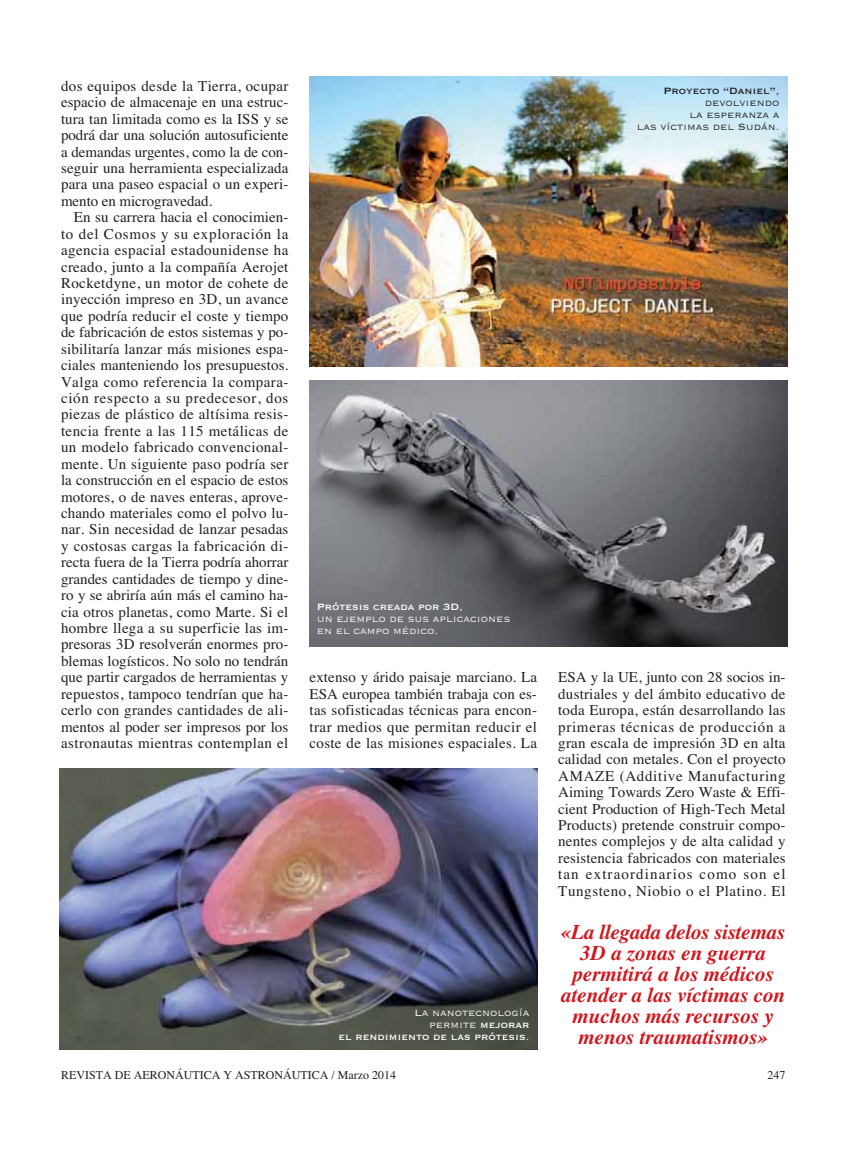
<style>
.page{position:relative;width:851px;height:1152px;background:#fff}
.page>*{position:absolute;margin:0;border:0;box-sizing:border-box;transform-origin:0 0}
.t1{font:italic 700 21px/21px "Times";color:#ce171e;text-align:center}
.t2{font:15px/16.5px "Times";letter-spacing:.01em;color:#231f20;text-align:justify}
.t3{font:15px "Times";letter-spacing:.03em;color:#231f20}
.t4{font:15px "Times";letter-spacing:.045em;color:#231f20}
.t5{font:300 12px/12px "Copperplate";color:#fff}
.t6{font:300 12px/12px "Copperplate";color:#231f20;text-align:right}
.t7{font:12px/12px "Copperplate";color:#fff;text-align:right}
.t8{font:12px "Times";color:#231f20}
.s1{font-weight:400}
.s2{font-weight:300}
</style>
<div class="page">
<img style="left:60px;top:769px;width:477px;height:281px">
<img style="left:309px;top:76px;width:478px;height:291px">
<img style="left:309px;top:380px;width:478px;height:266px">
<p class="t2" style="left:61px;top:79px;width:229px">dos equipos desde la Tierra, ocupar</p>
<p class="t2" style="left:61px;top:95px;width:229px">espacio de almacenaje en una estruc-</p>
<p class="t2" style="left:61px;top:112px;width:229px">tura tan limitada como es la ISS y se</p>
<p class="t2" style="left:61px;top:128px;width:229px">podrá dar una solución autosuficiente</p>
<p class="t2" style="left:61px;top:145px;width:229px">a demandas urgentes, como la de con-</p>
<p class="t2" style="left:61px;top:161px;width:229px">seguir una herramienta especializada</p>
<p class="t2" style="left:61px;top:178px;width:229px">para una paseo espacial o un experi-</p>
<p class="t2" style="left:61px;top:194px;width:153px">mento en microgravedad.</p>
<p class="t2" style="left:74px;top:210px;width:216px">En su carrera hacia el conocimien-</p>
<p class="t4" style="left:61px;top:228px;width:229px">to del Cosmos y su exploración la</p>
<p class="t3" style="left:61px;top:245px;width:229px">agencia espacial estadounidense ha</p>
<p class="t2" style="left:61px;top:260px;width:229px">creado, junto a la compañía Aerojet</p>
<p class="t2" style="left:61px;top:276px;width:229px">Rocketdyne, un motor de cohete de</p>
<p class="t2" style="left:61px;top:293px;width:229px">inyección impreso en 3D, un avance</p>
<p class="t2" style="left:61px;top:309px;width:229px">que podría reducir el coste y tiempo</p>
<p class="t2" style="left:61px;top:325px;width:229px">de fabricación de estos sistemas y po-</p>
<p class="t2" style="left:61px;top:342px;width:229px">sibilitaría lanzar más misiones espa-</p>
<p class="t2" style="left:61px;top:358px;width:229px">ciales manteniendo los presupuestos.</p>
<p class="t3" style="left:61px;top:376px;width:229px">Valga como referencia la compara-</p>
<p class="t4" style="left:61px;top:393px;width:229px">ción respecto a su predecesor, dos</p>
<p class="t2" style="left:61px;top:408px;width:229px">piezas de plástico de altísima resis-</p>
<p class="t2" style="left:61px;top:424px;width:229px">tencia frente a las 115 metálicas de</p>
<p class="t2" style="left:61px;top:440px;width:229px">un modelo fabricado convencional-</p>
<p class="t2" style="left:61px;top:457px;width:229px">mente. Un siguiente paso podría ser</p>
<p class="t2" style="left:61px;top:473px;width:229px">la construcción en el espacio de estos</p>
<p class="t2" style="left:61px;top:490px;width:229px">motores, o de naves enteras, aprove-</p>
<p class="t2" style="left:61px;top:506px;width:229px">chando materiales como el polvo lu-</p>
<p class="t2" style="left:61px;top:523px;width:229px">nar. Sin necesidad de lanzar pesadas</p>
<p class="t3" style="left:61px;top:540px;width:229px">y costosas cargas la fabricación di-</p>
<p class="t2" style="left:61px;top:555px;width:229px">recta fuera de la Tierra podría ahorrar</p>
<p class="t2" style="left:61px;top:572px;width:229px">grandes cantidades de tiempo y dine-</p>
<p class="t2" style="left:61px;top:588px;width:229px">ro y se abriría aún más el camino ha-</p>
<p class="t2" style="left:61px;top:605px;width:229px">cia otros planetas, como Marte. Si el</p>
<p class="t2" style="left:61px;top:621px;width:229px">hombre llega a su superficie las im-</p>
<p class="t2" style="left:61px;top:638px;width:229px">presoras 3D resolverán enormes pro-</p>
<p class="t2" style="left:61px;top:654px;width:229px">blemas logísticos. No solo no tendrán</p>
<p class="t2" style="left:61px;top:670px;width:229px">que partir cargados de herramientas y</p>
<p class="t2" style="left:61px;top:687px;width:229px">repuestos, tampoco tendrían que ha-</p>
<p class="t2" style="left:61px;top:703px;width:229px">cerlo con grandes cantidades de ali-</p>
<p class="t2" style="left:61px;top:720px;width:229px">mentos al poder ser impresos por los</p>
<p class="t3" style="left:61px;top:737px;width:229px">astronautas mientras contemplan el</p>
<p class="t6" style="left:636px;top:84px;width:144px"><span class="s1">Proyecto “Daniel”</span>, devolviendo<br>la esperanza a<br>las víctimas del Sudán.</p>
<p class="t5" style="left:317px;top:600px;width:195px"><span class="s1">Prótesis creada por 3D</span>,<br>un ejemplo de sus aplicaciones en el campo médico.</p>
<p class="t2" style="left:309px;top:670px;width:229px">extenso y árido paisaje marciano. La ESA europea también trabaja con es&shy;tas sofisticadas técnicas para encon&shy;trar medios que permitan reducir el coste de las misiones espaciales. La</p>
<p class="t2" style="left:558px;top:670px;width:229px">ESA y la UE, junto con 28 socios in&shy;dustriales y del ámbito educativo de toda Europa, están desarrollando las primeras técnicas de producción a gran escala de impresión 3D en alta calidad con metales. Con el proyecto AMAZE (Additive Manufacturing Aiming Towards Zero Waste &amp; Effi&shy;cient Production of High-Tech Metal Products) pretende construir compo&shy;nentes complejos y de alta calidad y resistencia fabricados con materiales tan extraordinarios como son el Tungsteno, Niobio o el Platino. El</p>
<p class="t7" style="left:338px;top:1005px;width:193px"><span class="s2">La nanotecnología<br>permite</span> mejorar<br>el rendimiento de las prótesis<span class="s2">.</span></p>
<p class="t1" style="left:561px;top:923px;width:226px">«La llegada delos sistemas<br>3D a zonas en guerra permitirá a los médicos atender a las víctimas con muchos más recursos y menos traumatismos»</p>
<p class="t8" style="left:61px;top:1070px;width:336px">REVISTA DE AERONÁUTICA Y ASTRONÁUTICA / Marzo 2014</p>
<p class="t8" style="left:767px;top:1070px;width:20px">247</p>
</div>
